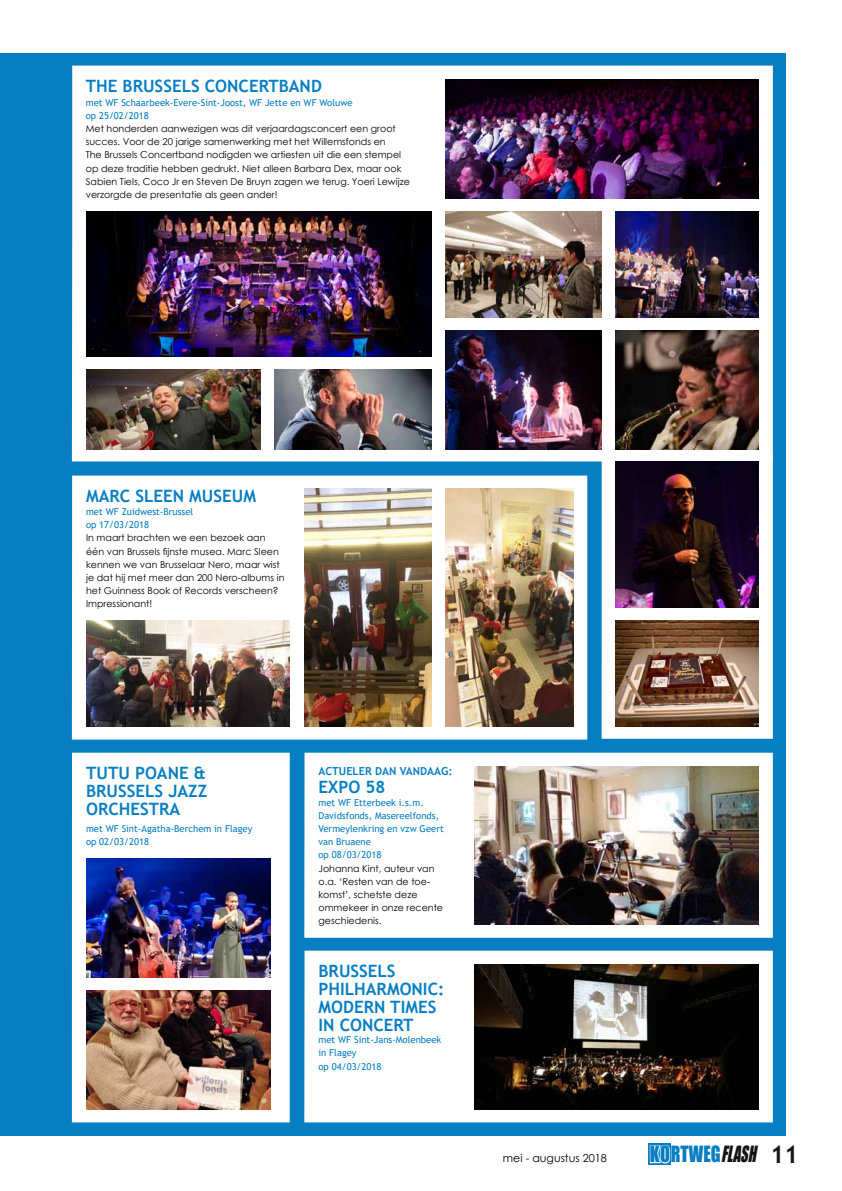
<style>
.page{position:relative;width:842px;height:1191px;background:#fff}
.page>*{position:absolute;margin:0;border:0;box-sizing:border-box;transform-origin:0 0}
.t1{font:20.5px "Impact";letter-spacing:.01em;color:#077ec3;scale:.89 1}
.t2{font:700 17px/18px "Trebuchet MS";color:#077ec3;text-align:justify}
.t3{font:700 11px "Trebuchet MS";color:#077ec3}
.t4{font:11px "Century Gothic";color:#000}
.t5{font:9.5px/13.2px "Century Gothic";color:#000}
.t6{font:9.5px/13.2px "Trebuchet MS";color:#077ec3}
.s1{font-style:italic;color:#141414}
.s2{font-family:"Trebuchet MS";font-weight:700;font-size:24.3px;color:#141414}
</style>
<div class="page">
<div style="left:0;top:53px;width:785px;height:1082px;background:#077ec3"></div>
<svg style="left:649px;top:1143px;width:22px;height:21px"></svg>
<div style="left:72px;top:66px;width:701px;height:395px;background:#fff"></div>
<div style="left:72px;top:752px;width:218px;height:370px;background:#fff"></div>
<div style="left:304px;top:752px;width:469px;height:185px;background:#fff"></div>
<div style="left:304px;top:950px;width:469px;height:172px;background:#fff"></div>
<div style="left:72px;top:475px;width:515px;height:264px;background:#fff"></div>
<div style="left:602px;top:454px;width:171px;height:285px;background:#fff"></div>
<img style="left:86px;top:621px;width:204px;height:105px">
<img style="left:86px;top:858px;width:184px;height:119px">
<img style="left:474px;top:766px;width:285px;height:158px">
<img style="left:474px;top:964px;width:285px;height:145px">
<img style="left:86px;top:990px;width:184px;height:119px">
<img style="left:446px;top:488px;width:127px;height:238px">
<img style="left:304px;top:488px;width:128px;height:238px">
<img style="left:616px;top:461px;width:143px;height:146px">
<img style="left:616px;top:330px;width:143px;height:119px">
<img style="left:616px;top:211px;width:143px;height:106px">
<img style="left:446px;top:330px;width:156px;height:119px">
<img style="left:446px;top:211px;width:156px;height:106px">
<img style="left:446px;top:79px;width:313px;height:119px">
<img style="left:86px;top:369px;width:174px;height:80px">
<img style="left:616px;top:621px;width:143px;height:105px">
<img style="left:86px;top:211px;width:346px;height:146px">
<img style="left:275px;top:369px;width:157px;height:80px">
<h2 class="t2" style="left:86px;top:77px;width:238px">THE BRUSSELS CONCERTBAND</h2>
<p class="t6" style="left:86px;top:96px;width:268px">met WF Schaarbeek-Evere-Sint-Joost, WF Jette en WF Woluwe op 25/02/2018</p>
<p class="t5" style="left:86px;top:122px;width:326px">Met honderden aanwezigen was dit verjaardagsconcert een groot succes. Voor de 20 jarige samenwerking met het Willemsfonds en<br>The Brussels Concertband nodigden we artiesten uit die een stempel op deze traditie hebben gedrukt. Niet alleen Barbara Dex, maar ook Sabien Tiels, Coco Jr en Steven De Bruyn zagen we terug. Yoeri Lewijze verzorgde de presentatie als geen ander!</p>
<h2 class="t2" style="left:86px;top:487px;width:171px">MARC SLEEN MUSEUM</h2>
<p class="t6" style="left:86px;top:505px;width:109px">met WF Zuidwest-Brussel op 17/03/2018</p>
<p class="t5" style="left:86px;top:531px;width:200px">In maart brachten we een bezoek aan één van Brussels fijnste musea. Marc Sleen kennen we van Brusselaar Nero, maar wist je dat hij met meer dan 200 Nero-albums in het Guinness Book of Records verscheen?<br>Impressionant!</p>
<h2 class="t2" style="left:86px;top:763px;width:123px">TUTU POANE &amp; BRUSSELS JAZZ ORCHESTRA</h2>
<p class="t6" style="left:86px;top:822px;width:168px">met WF Sint-Agatha-Berchem in Flagey op 02/03/2018</p>
<p class="t3" style="left:318px;top:764px;width:135px">ACTUELER DAN VANDAAG:</p>
<h2 class="t2" style="left:318px;top:777px;width:68px">EXPO 58</h2>
<p class="t6" style="left:318px;top:795px;width:127px">met WF Etterbeek i.s.m.<br>Davidsfonds, Masereelfonds,<br>Vermeylenkring en vzw Geert van Bruaene<br>op 08/03/2018</p>
<p class="t5" style="left:318px;top:861px;width:126px">Johanna Kint, auteur van o.a. ‘Resten van de toe&shy;komst’, schetste deze ommekeer in onze recente geschiedenis.</p>
<h2 class="t2" style="left:318px;top:962px;width:127px;text-align:left">BRUSSELS<br>PHILHARMONIC:<br>MODERN TIMES<br>IN CONCERT</h2>
<p class="t6" style="left:318px;top:1033px;width:124px">met WF Sint-Jans-Molenbeek in Flagey<br>op 04/03/2018</p>
<p class="t4" style="left:503px;top:1150px;width:106px">mei - augustus 2018</p>
<h1 class="t1" style="left:650px;top:1138px;width:169px">KORTWEG<span class="s1">FLASH</span> <span class="s2">11</span></h1>
</div>
